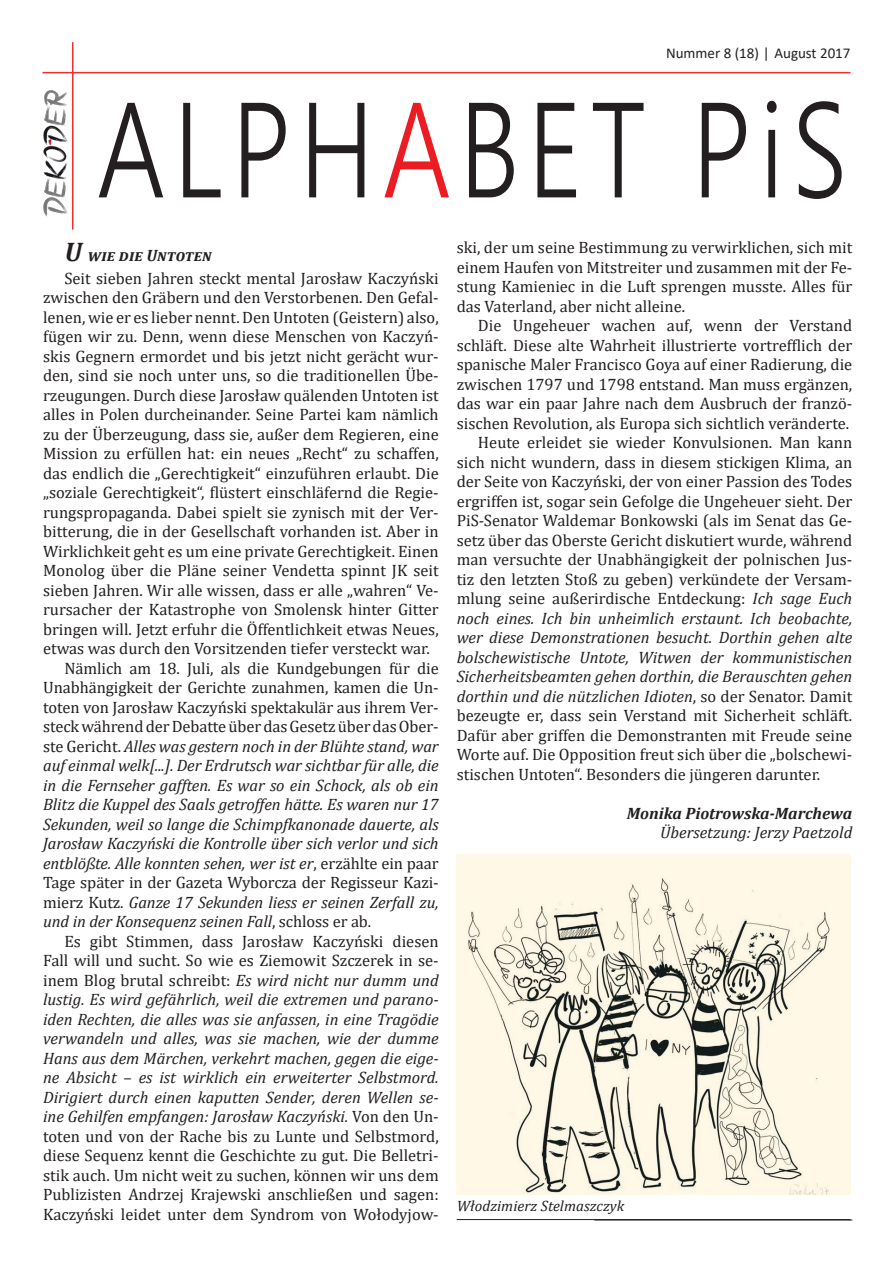
<style>
.page{position:relative;width:893px;height:1263px;background:#fff}
.page>*{position:absolute;margin:0;border:0;box-sizing:border-box;transform-origin:0 0}
.Tytul{font:300 135px "Nirmala UI";letter-spacing:.075em;color:#231f20;scale:.8 1}
.Tytul-2{font:16.5px/19.5px "Cambria";color:#231f20;text-align:justify}
.Tytul-3{font:italic 16.5px/19.5px "Cambria";letter-spacing:-.005em;color:#231f20;text-align:justify}
.Tytul-4{font:italic 700 16.5px/19.5px "Cambria";color:#231f20;text-align:right}
.Pagina{font:italic 700 16.5px "Cambria";color:#231f20}
.Tytul-5{font:italic 15px "Cambria";letter-spacing:.005em;color:#231f20}
.t1{font:15px "Calibri";color:#231f20}
.s1{color:#eb1d23}
.s2{font-size:27px}
.s3{font-style:normal}
.s4{font-style:italic}
.s5{font-weight:400}
</style>
<div class="page">
<hr style="left:43px;top:72px;width:807px;height:1px;background:#ee2e2c">
<img style="left:43px;top:90px;width:25px;height:127px">
<hr style="left:72px;top:42px;width:1px;height:188px;background:#ee2e2c">
<img style="left:457px;top:855px;width:393px;height:339px">
<hr style="left:594px;top:1219px;width:258px;height:1px;background:#231f20">
<hr style="left:457px;top:1219px;width:393px;height:1px;background:#231f20">
<p class="t1" style="left:666px;top:43px;width:186px">Nummer 8 (18) | August 2017</p>
<p class="Tytul" style="left:97px;top:41px;width:940px">ALPH<span class="s1">A</span>BET PiS</p>
<p class="Pagina" style="left:64px;top:244px;width:149px"><span class="s2">U</span> wie die Untoten</p>
<p class="Tytul-2" style="left:43px;top:268px;width:397px;text-indent:21px">Seit sieben Jahren steckt mental Jarosław Kaczyński zwischen den Gräbern und den Verstorbenen. Den Gefal&shy;lenen, wie er es lieber nennt. Den Untoten (Geistern) also, fügen wir zu. Denn, wenn diese Menschen von Kaczyń&shy;skis Gegnern ermordet und bis jetzt nicht gerächt wur&shy;den, sind sie noch unter uns, so die traditionellen Übe&shy;rzeugungen. Durch diese Jarosław quälenden Untoten ist alles in Polen durcheinander. Seine Partei kam nämlich zu der Überzeugung, dass sie, außer dem Regieren, eine Mission zu erfüllen hat: ein neues „Recht“ zu schaffen, das endlich die „Gerechtigkeit“ einzuführen erlaubt. Die „soziale Gerechtigkeit“, flüstert einschläfernd die Regie&shy;rungspropaganda. Dabei spielt sie zynisch mit der Ver&shy;bitterung, die in der Gesellschaft vorhanden ist. Aber in Wirklichkeit geht es um eine private Gerechtigkeit. Einen Monolog über die Pläne seiner Vendetta spinnt JK seit sieben Jahren. Wir alle wissen, dass er alle „wahren“ Ve&shy;rursacher der Katastrophe von Smolensk hinter Gitter bringen will. Jetzt erfuhr die Öffentlichkeit etwas Neues, etwas was durch den Vorsitzenden tiefer versteckt war.</p>
<p class="Tytul-3" style="left:43px;top:658px;width:397px;text-indent:21px"><span class="s3">Nämlich am 18. Juli, als die Kundgebungen für die Unabhängigkeit der Gerichte zunahmen, kamen die Un&shy;toten von Jarosław Kaczyński spektakulär aus ihrem Ver&shy;steck während der Debatte über das Gesetz über das Ober&shy;ste Gericht.</span> Alles was gestern noch in der Blühte stand, war auf einmal welk[...]. Der Erdrutsch war sichtbar für alle, die in die Fernseher gafften. Es war so ein Schock, als ob ein Blitz die Kuppel des Saals getroffen hätte. Es waren nur 17<br>Sekunden, weil so lange die Schimpfkanonade dauerte, als Jarosław Kaczyński die Kontrolle über sich verlor und sich entblößte. Alle konnten sehen, wer ist er<span class="s3">, erzählte ein paar Tage später in der Gazeta Wyborcza der Regisseur Kazi&shy;mierz Kutz.</span> Ganze 17 Sekunden liess er seinen Zerfall zu, und in der Konsequenz seinen Fall<span class="s3">, schloss er ab.</span></p>
<p class="Tytul-2" style="left:43px;top:931px;width:397px;text-indent:21px">Es gibt Stimmen, dass Jarosław Kaczyński diesen Fall will und sucht. So wie es Ziemowit Szczerek in se&shy;inem Blog brutal schreibt: <span class="s4">Es wird nicht nur dumm und lustig. Es wird gefährlich, weil die extremen und parano&shy;iden Rechten, die alles was sie anfassen, in eine Tragödie verwandeln und alles, was sie machen, wie der dumme Hans aus dem Märchen, verkehrt machen, gegen die eige&shy;ne Absicht – es ist wirklich ein erweiterter Selbstmord.<br>Dirigiert durch einen kaputten Sender, deren Wellen se&shy;ine Gehilfen empfangen: Jarosław Kaczyński.</span> Von den Un&shy;toten und von der Rache bis zu Lunte und Selbstmord, diese Sequenz kennt die Geschichte zu gut. Die Belletri&shy;stik auch. Um nicht weit zu suchen, können wir uns dem Publizisten Andrzej Krajewski anschließen und sagen:<br>Kaczyński leidet unter dem Syndrom von Wołodyjow-</p>
<p class="Tytul-2" style="left:457px;top:238px;width:397px">ski, der um seine Bestimmung zu verwirklichen, sich mit einem Haufen von Mitstreiter und zusammen mit der Fe&shy;stung Kamieniec in die Luft sprengen musste. Alles für das Vaterland, aber nicht alleine.</p>
<p class="Tytul-2" style="left:457px;top:316px;width:397px;text-indent:21px">Die Ungeheuer wachen auf, wenn der Verstand schläft. Diese alte Wahrheit illustrierte vortrefflich der spanische Maler Francisco Goya auf einer Radierung, die zwischen 1797 und 1798 entstand. Man muss ergänzen, das war ein paar Jahre nach dem Ausbruch der franzö&shy;sischen Revolution, als Europa sich sichtlich veränderte.</p>
<p class="Tytul-2" style="left:457px;top:433px;width:397px;text-indent:21px">Heute erleidet sie wieder Konvulsionen. Man kann sich nicht wundern, dass in diesem stickigen Klima, an der Seite von Kaczyński, der von einer Passion des Todes ergriffen ist, sogar sein Gefolge die Ungeheuer sieht. Der PiS-Senator Waldemar Bonkowski (als im Senat das Ge&shy;setz über das Oberste Gericht diskutiert wurde, während man versuchte der Unabhängigkeit der polnischen Jus&shy;tiz den letzten Stoß zu geben) verkündete der Versam&shy;mlung seine außerirdische Entdeckung: <span class="s4">Ich sage Euch noch eines. Ich bin unheimlich erstaunt. Ich beobachte, wer diese Demonstrationen besucht. Dorthin gehen alte bolschewistische Untote, Witwen der kommunistischen Sicherheitsbeamten gehen dorthin, die Berauschten gehen dorthin und die nützlichen Idioten</span>, so der Senator. Damit bezeugte er, dass sein Verstand mit Sicherheit schläft.<br>Dafür aber griffen die Demonstranten mit Freude seine Worte auf. Die Opposition freut sich über die „bolschewi&shy;stischen Untoten“. Besonders die jüngeren darunter.</p>
<p class="Tytul-4" style="left:627px;top:803px;width:227px">Monika Piotrowska-Marchewa<br><span class="s5">Übersetzung: Jerzy Paetzold</span></p>
<p class="Tytul-5" style="left:457px;top:1196px;width:169px">Włodzimierz Stelmaszczyk</p>
</div>
